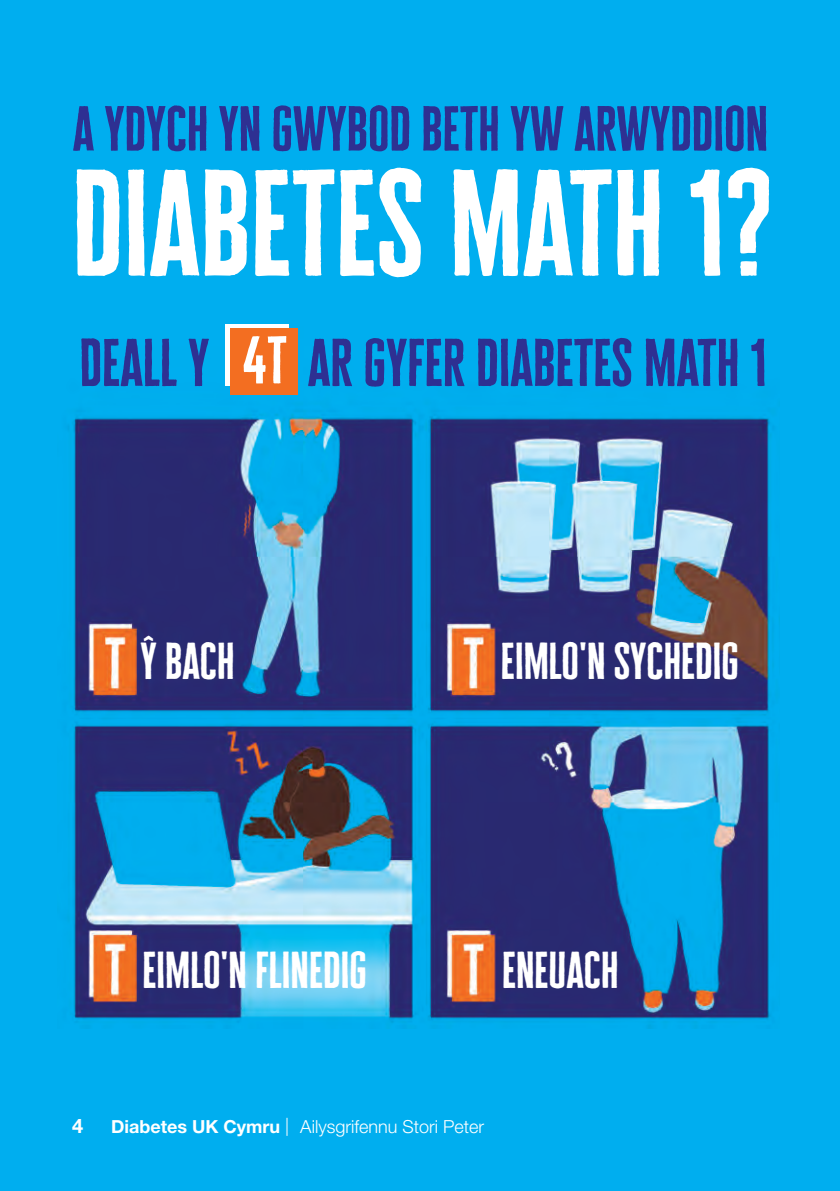
<style>
.page{position:relative;width:840px;height:1191px;background:#fff}
.page>*{position:absolute;margin:0;border:0;box-sizing:border-box;transform-origin:0 0}
.t1{font:123.8px "Cheddar Gothic Sans";color:#fff}
.t2{font:55px "Cheddar Gothic Sans";color:#2e3092}
.t3{font:55px "Cheddar Gothic Sans";color:#fff}
.t4{font:52px "Cheddar Gothic Sans";color:#2e3092}
.t5{font:42.4px "Cheddar Gothic Sans";color:#fff}
.t6{font:700 20px "Helvetica Neue LT Std";color:#fff}
.t7{font:300 18px "Helvetica Neue LT Std";color:#fff}
.s1{font-weight:700}
</style>
<div class="page">
<div style="left:0;top:0;width:839px;height:1191px;background:#00aeef"></div>
<img style="left:68px;top:324px;width:706px;height:704px">
<div style="left:225px;top:324px;width:63px;height:61px;background:#fff"></div>
<div style="left:230px;top:327px;width:68px;height:67px;background:#f36e21"></div>
<p class="t4" style="left:73px;top:105px;width:696px">A YDYCH YN GWYBOD BETH YW ARWYDDION</p>
<h1 class="t1" style="left:72px;top:168px;width:702px">DIABETES MATH 1?</h1>
<p class="t3" style="left:242px;top:335px;width:46px">4T</p>
<p class="t2" style="left:79px;top:338px;width:131px">DEALL Y</p>
<p class="t2" style="left:307px;top:338px;width:460px">AR GYFER DIABETES MATH 1</p>
<p class="t5" style="left:140px;top:642px;width:95px">ˆY BACH</p>
<p class="t5" style="left:500px;top:642px;width:239px">EIMLO'N SYCHEDIG</p>
<p class="t5" style="left:142px;top:950px;width:225px">EIMLO'N FLINEDIG</p>
<p class="t5" style="left:502px;top:950px;width:118px">ENEUACH</p>
<p class="t6" style="left:72px;top:1119px;width:13px">4</p>
<p class="t7" style="left:111px;top:1120px;width:374px"><span class="s1">Diabetes UK Cymru</span> | Ailysgrifennu Stori Peter</p>
</div>
